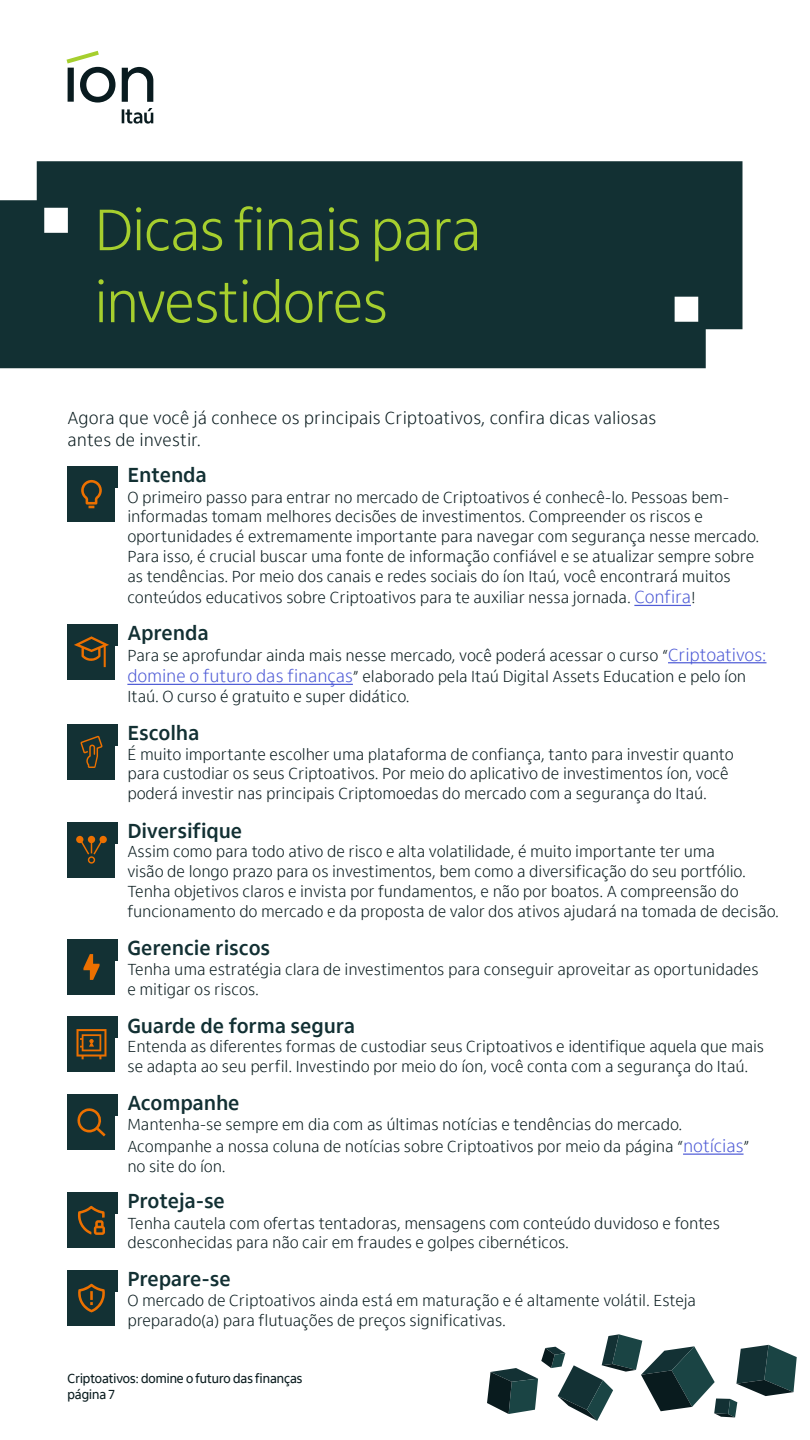
<style>
.page{position:relative;width:810px;height:1440px;background:#fff}
.page>*{position:absolute;margin:0;border:0;box-sizing:border-box;transform-origin:0 0}
.Cabeçalho{font:300 60px "Itau Display Pro";color:#a6cf2e}
.dicas_H2{font:700 21px "Itau Text Pro";letter-spacing:-.01em;color:#123033}
.t1{font:300 18px/21.6px "Itau Text Pro";color:#091b1e}
.t2{font:300 16.5px/19.8px "Itau Text Pro";letter-spacing:-.01em;color:#091b1e}
.t3{font:13.5px "Itau Display Pro";color:#091b1e}
.s1{font-size:18px;color:#4f5cd6}
</style>
<div class="page">
<div style="left:0;top:161px;width:742px;height:207px;background:#123033"></div>
<div style="left:68px;top:939px;width:48px;height:56px;background:#133134"></div>
<div style="left:68px;top:1095px;width:48px;height:55px;background:#133134"></div>
<div style="left:68px;top:466px;width:48px;height:56px;background:#133134"></div>
<svg style="left:81px;top:480px;width:21px;height:28px"></svg>
<div style="left:68px;top:624px;width:48px;height:56px;background:#133134"></div>
<svg style="left:74px;top:636px;width:35px;height:31px"></svg>
<div style="left:68px;top:724px;width:48px;height:56px;background:#133134"></div>
<svg style="left:80px;top:736px;width:23px;height:32px"></svg>
<div style="left:68px;top:822px;width:48px;height:56px;background:#133134"></div>
<svg style="left:76px;top:836px;width:31px;height:28px"></svg>
<svg style="left:83px;top:954px;width:17px;height:26px"></svg>
<div style="left:68px;top:1016px;width:48px;height:56px;background:#133134"></div>
<svg style="left:77px;top:1029px;width:30px;height:30px"></svg>
<svg style="left:77px;top:1108px;width:29px;height:28px"></svg>
<div style="left:68px;top:1193px;width:48px;height:55px;background:#133134"></div>
<svg style="left:78px;top:1206px;width:27px;height:29px"></svg>
<div style="left:68px;top:1270px;width:48px;height:56px;background:#133134"></div>
<svg style="left:78px;top:1284px;width:27px;height:28px"></svg>
<svg style="left:487px;top:1334px;width:310px;height:87px"></svg>
<hr style="left:634px;top:605px;width:57px;height:1px;background:#4f5cd6">
<hr style="left:668px;top:662px;width:99px;height:1px;background:#4f5cd6">
<hr style="left:127px;top:684px;width:226px;height:1px;background:#4f5cd6">
<hr style="left:683px;top:1154px;width:61px;height:1px;background:#4f5cd6">
<svg style="left:122px;top:108px;width:31px;height:16px"></svg>
<svg style="left:122px;top:67px;width:31px;height:35px"></svg>
<svg style="left:67px;top:51px;width:49px;height:52px"></svg>
<hr style="left:116px;top:1016px;width:2px;height:22px;background:#133134">
<hr style="left:116px;top:939px;width:2px;height:22px;background:#133134">
<hr style="left:116px;top:822px;width:2px;height:21px;background:#133134">
<hr style="left:116px;top:724px;width:2px;height:22px;background:#133134">
<hr style="left:116px;top:624px;width:2px;height:21px;background:#133134">
<hr style="left:116px;top:466px;width:2px;height:22px;background:#133134">
<hr style="left:116px;top:1193px;width:2px;height:21px;background:#133134">
<hr style="left:116px;top:1095px;width:2px;height:21px;background:#133134">
<hr style="left:116px;top:1270px;width:2px;height:22px;background:#133134">
<h1 class="Cabeçalho" style="left:95px;top:196px;width:387px">Dicas finais para</h1>
<h1 class="Cabeçalho" style="left:95px;top:268px;width:294px">investidores</h1>
<p class="t1" style="left:68px;top:408px;width:591px">Agora que você já conhece os principais Criptoativos, confira dicas valiosas antes de investir.</p>
<h2 class="dicas_H2" style="left:127px;top:463px;width:81px">Entenda</h2>
<p class="t2" style="left:127px;top:487px;width:634px">O primeiro passo para entrar no mercado de Criptoativos é conhecê-lo. Pessoas bem&shy;informadas tomam melhores decisões de investimentos. Compreender os riscos e oportunidades é extremamente importante para navegar com segurança nesse mercado.<br>Para isso, é crucial buscar uma fonte de informação confiável e se atualizar sempre sobre as tendências. Por meio dos canais e redes sociais do íon Itaú, você encontrará muitos</p>
<p class="t2" style="left:127px;top:588px;width:570px">conteúdos educativos sobre Criptoativos para te auxiliar nessa jornada. <span class="s1">Confira</span>!</p>
<h2 class="dicas_H2" style="left:127px;top:620px;width:83px">Aprenda</h2>
<p class="t2" style="left:127px;top:645px;width:641px;line-height:21.6px">Para se aprofundar ainda mais nesse mercado, você poderá acessar o curso “<span class="s1">Criptoativos: domine o futuro das finanças</span>” elaborado pela Itaú Digital Assets Education e pelo íon</p>
<p class="t2" style="left:127px;top:687px;width:284px">Itaú. O curso é gratuito e super didático.</p>
<h2 class="dicas_H2" style="left:127px;top:721px;width:74px">Escolha</h2>
<p class="t2" style="left:127px;top:744px;width:608px">É muito importante escolher uma plataforma de confiança, tanto para investir quanto para custodiar os seus Criptoativos. Por meio do aplicativo de investimentos íon, você poderá investir nas principais Criptomoedas do mercado com a segurança do Itaú.</p>
<h2 class="dicas_H2" style="left:127px;top:818px;width:117px">Diversifique</h2>
<p class="t2" style="left:127px;top:842px;width:653px">Assim como para todo ativo de risco e alta volatilidade, é muito importante ter uma<br>visão de longo prazo para os investimentos, bem como a diversificação do seu portfólio.<br>Tenha objetivos claros e invista por fundamentos, e não por boatos. A compreensão do funcionamento do mercado e da proposta de valor dos ativos ajudará na tomada de decisão.</p>
<h2 class="dicas_H2" style="left:127px;top:936px;width:144px">Gerencie riscos</h2>
<p class="t2" style="left:127px;top:960px;width:633px">Tenha uma estratégia clara de investimentos para conseguir aproveitar as oportunidades e mitigar os riscos.</p>
<h2 class="dicas_H2" style="left:127px;top:1013px;width:229px">Guarde de forma segura</h2>
<p class="t2" style="left:127px;top:1037px;width:638px">Entenda as diferentes formas de custodiar seus Criptoativos e identifique aquela que mais se adapta ao seu perfil. Investindo por meio do íon, você conta com a segurança do Itaú.</p>
<h2 class="dicas_H2" style="left:127px;top:1091px;width:114px">Acompanhe</h2>
<p class="t2" style="left:127px;top:1114px;width:624px;line-height:21.6px">Mantenha-se sempre em dia com as últimas notícias e tendências do mercado.<br>Acompanhe a nossa coluna de notícias sobre Criptoativos por meio da página “<span class="s1">notícias</span>”</p>
<p class="t2" style="left:127px;top:1157px;width:100px">no site do íon.</p>
<h2 class="dicas_H2" style="left:127px;top:1189px;width:99px">Proteja-se</h2>
<p class="t2" style="left:127px;top:1213px;width:594px">Tenha cautela com ofertas tentadoras, mensagens com conteúdo duvidoso e fontes desconhecidas para não cair em fraudes e golpes cibernéticos.</p>
<h2 class="dicas_H2" style="left:127px;top:1267px;width:105px">Prepare-se</h2>
<p class="t2" style="left:127px;top:1291px;width:570px">O mercado de Criptoativos ainda está em maturação e é altamente volátil. Esteja preparado(a) para flutuações de preços significativas.</p>
<p class="t3" style="left:68px;top:1370px;width:237px">Criptoativos: domine o futuro das finanças</p>
<p class="t3" style="left:68px;top:1386px;width:49px">página 7</p>
</div>
